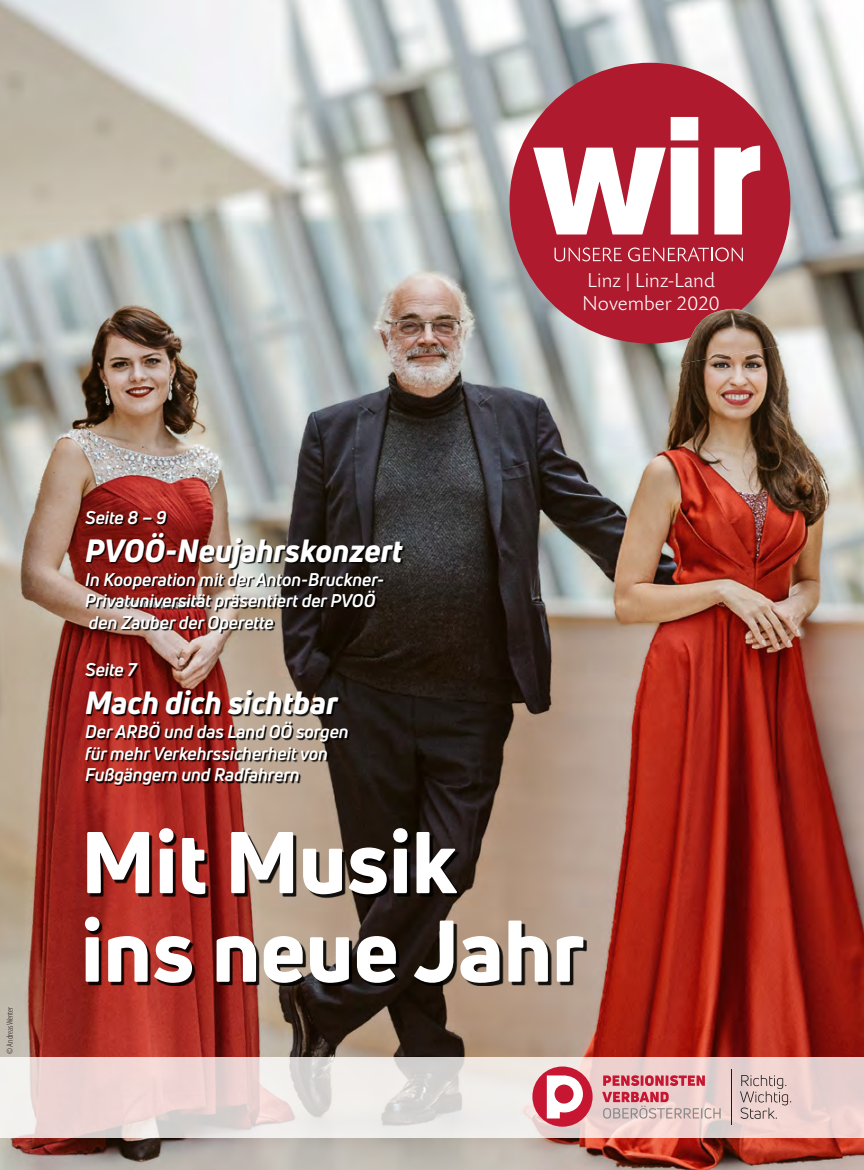
<style>
.page{position:relative;width:864px;height:1170px;background:#fff}
.page>*{position:absolute;margin:0;border:0;box-sizing:border-box;transform-origin:0 0}
.t1{font:800 85.5px/88.5px "Uni Neue";color:#fff}
.t2{font:italic 800 31.5px "Uni Neue";color:#fff}
.t3{font:300 21px/22.5px "Today SB";color:#fff}
.t4{font:italic 700 18px/21.6px "Uni Neue";color:#fff}
.t5{font:300 condensed 9px "Myriad Pro";color:#1a1a18}
</style>
<div class="page">
<img style="left:0;top:0;width:863px;height:1169px">
<div style="left:509px;top:63px;width:281px;height:280px;background:#b01a2e;border-radius:50%"></div>
<svg style="left:533px;top:117px;width:165px;height:117px"></svg>
<svg style="left:714px;top:146px;width:45px;height:88px"></svg>
<svg style="left:554px;top:247px;width:67px;height:14px"></svg>
<svg style="left:628px;top:247px;width:114px;height:14px"></svg>
<svg style="left:88px;top:831px;width:498px;height:154px;background:#674138"></svg>
<svg style="left:1px;top:1057px;width:862px;height:81px;background:#e9dad8"></svg>
<div style="left:532px;top:1066px;width:60px;height:60px;background:#c61631;border-radius:50%"></div>
<hr style="left:730px;top:1069px;width:1px;height:55px;background:#1b1c1a">
<svg style="left:603px;top:1075px;width:101px;height:10px"></svg>
<svg style="left:602px;top:1091px;width:118px;height:27px;background:#daaeb0"></svg>
<svg style="left:739px;top:1074px;width:51px;height:44px;background:#d2bbb8"></svg>
<svg style="left:546px;top:1075px;width:36px;height:43px"></svg>
<div style="left:554px;top:1084px;width:19px;height:19px;background:#c61631;border-radius:50%"></div>
<img style="left:87px;top:512px;width:317px;height:274px">
<img style="left:680px;top:309px;width:99px;height:55px">
<p class="t3" style="left:582px;top:270px;width:139px">Linz | Linz-Land<br>November 2020</p>
<p class="t5" style="left:5px;top:1053px;width:49px;rotate:-90deg">© Andreas Wenter</p>
<p class="t4" style="left:85px;top:506px;width:83px">Seite 8 – 9</p>
<h2 class="t2" style="left:85px;top:529px;width:319px">PVOÖ-Neujahrskonzert</h2>
<p class="t4" style="left:85px;top:568px;width:300px">In Kooperation mit der Anton-Bruckner-<br>Privatuniversität präsentiert der PVOÖ den Zauber der Operette</p>
<p class="t4" style="left:85px;top:658px;width:53px">Seite 7</p>
<h2 class="t2" style="left:85px;top:681px;width:253px">Mach dich sichtbar</h2>
<p class="t4" style="left:85px;top:720px;width:265px">Der ARBÖ und das Land OÖ sorgen für mehr Verkehrssicherheit von<br>Fußgängern und Radfahrern</p>
<h1 class="t1" style="left:81px;top:817px;width:505px">Mit Musik ins neue Jahr</h1>
</div>
